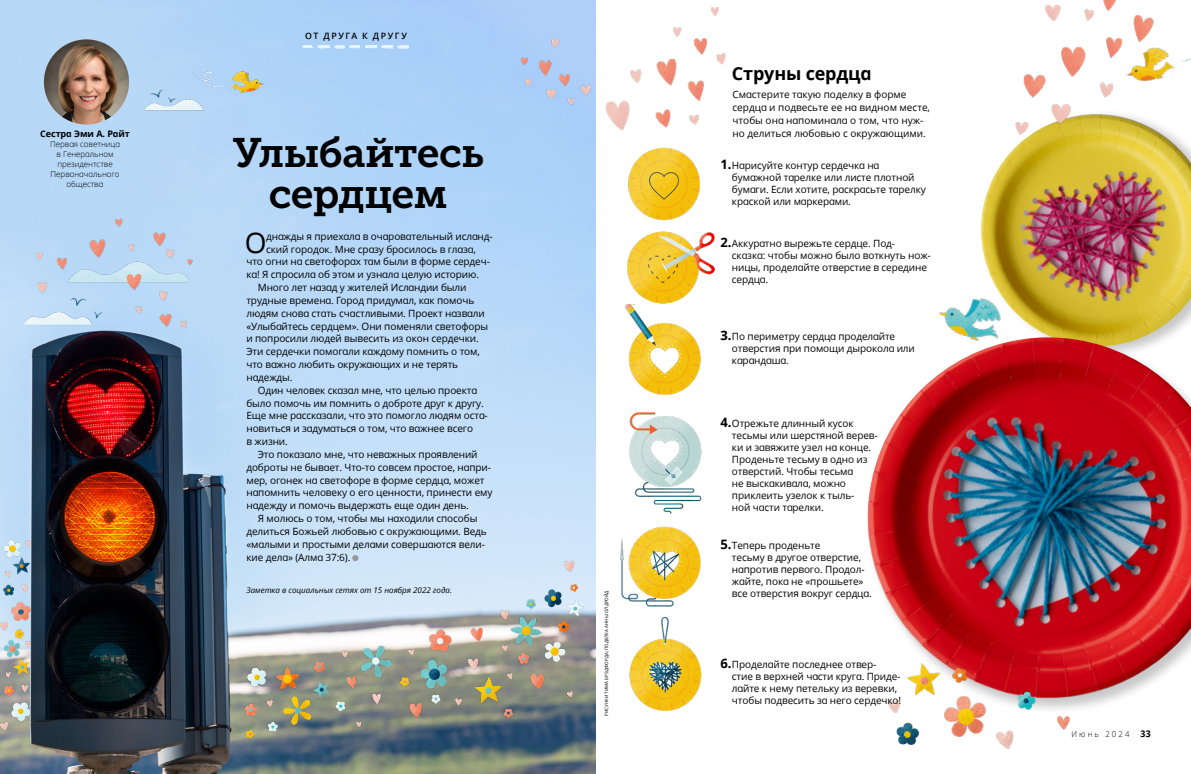
<style>
.page{position:relative;width:1191px;height:774px;background:#fff}
.page>*{position:absolute;margin:0;border:0;box-sizing:border-box;transform-origin:0 0}
.artcl1_h1_next_Museo{font:41px/41px "Museo Slablds Lat 700";letter-spacing:-.015em;color:#000;text-align:center}
.artcl1_p1_first{font:28px "Dots Solidlds Lat";color:#000}
.t1{font:700 18px "Dots Solidlds Lat";letter-spacing:-.01em;color:#000}
.artcl1_p1{font:10px/12.8px "Dots Solidlds Lat";letter-spacing:-.01em;color:#000}
.p2_decimal-1{font:10px/12px "Dots Solidlds Lat";letter-spacing:-.01em;color:#000}
.artcl1_p1_first-2{font:10px "Dots Solidlds Lat";letter-spacing:-.01em;color:#000}
.p1_author-name{font:700 9px "Dots Solidlds Lat";letter-spacing:-.005em;color:#000}
.p1_series-title__articl1_and_articl2{font:600 8.8px "Dots Solidlds Lat";letter-spacing:.175em;color:#000}
.t2{font:300 8.2px "Dots Solidlds Lat";letter-spacing:.28em;color:#000;scale:.95 1}
.p1_author-role{font:300 8px/10px "Dots Solidlds Lat";letter-spacing:-.005em;color:#000;text-align:center}
.artcl1_p1_event{font:italic 8px "Dots Solidlds Lat";color:#000}
.t3{font:4.5px "Dots Solidlds Lat";color:#000}
.s1{font-family:"Ding P Ilds Dpi";font-size:8.5px;color:#969798}
.s2{font-weight:700;font-size:13px}
.s3{font-weight:700;font-size:9.2px}
</style>
<div class="page">
<img style="left:0;top:0;width:595px;height:774px">
<img style="left:981px;top:115px;width:210px;height:220px">
<img style="left:867px;top:337px;width:324px;height:372px">
<img style="left:902px;top:239px;width:128px;height:147px">
<img style="left:867px;top:635px;width:208px;height:113px">
<img style="left:1px;top:40px;width:594px;height:719px">
<img style="left:543px;top:0;width:183px;height:168px">
<img style="left:1126px;top:52px;width:65px;height:30px">
<img style="left:981px;top:5px;width:142px;height:145px">
<img style="left:603px;top:142px;width:114px;height:79px">
<img style="left:626px;top:231px;width:89px;height:74px">
<img style="left:625px;top:305px;width:77px;height:209px">
<img style="left:620px;top:526px;width:81px;height:81px">
<img style="left:629px;top:616px;width:73px;height:95px">
<img style="left:1068px;top:0;width:99px;height:60px">
<p class="p1_author-name" style="left:40px;top:127px;width:91px">Сестра Эми А. Райт</p>
<p class="p1_author-role" style="left:50px;top:140px;width:71px">Первая советница в Генеральном президентстве<br>Первоначального общества</p>
<p class="p1_series-title__articl1_and_articl2" style="left:305px;top:29px;width:103px">ОТ ДРУГА К ДРУГУ</p>
<p class="artcl1_h1_next_Museo" style="left:233px;top:131px;width:252px">Улыбайтесь сердцем</p>
<p class="artcl1_p1_first" style="left:245px;top:222px;width:23px">О</p>
<p class="artcl1_p1_first-2" style="left:266px;top:229px;width:228px">днажды я приехала в очаровательный исланд-</p>
<p class="artcl1_p1_first-2" style="left:266px;top:242px;width:211px">ский городок. Мне сразу бросилось в глаза,</p>
<p class="artcl1_p1_first-2" style="left:246px;top:254px;width:245px">что огни на светофорах там были в форме сердеч-</p>
<p class="artcl1_p1_first-2" style="left:246px;top:267px;width:234px">ка! Я спросила об этом и узнала целую историю.</p>
<p class="artcl1_p1" style="left:246px;top:281px;width:243px;text-indent:11px">Много лет назад у жителей Исландии были трудные времена. Город придумал, как помочь людям снова стать счастливыми. Проект назвали «Улыбайтесь сердцем». Они поменяли светофоры и попросили людей вывесить из окон сердечки.<br>Эти сердечки помогали каждому помнить о том, что важно любить окружающих и не терять надежды.</p>
<p class="artcl1_p1" style="left:246px;top:384px;width:243px;text-indent:11px">Один человек сказал мне, что целью проекта было помочь им помнить о доброте друг к другу.<br>Еще мне рассказали, что это помогло людям оста&shy;новиться и задуматься о том, что важнее всего<br>в жизни.</p>
<p class="artcl1_p1" style="left:246px;top:448px;width:248px;text-indent:11px">Это показало мне, что неважных проявлений доброты не бывает. Что-то совсем простое, напри&shy;мер, огонек на светофоре в форме сердца, может напомнить человеку о его ценности, принести ему надежду и помочь выдержать еще один день.</p>
<p class="artcl1_p1" style="left:246px;top:512px;width:242px;text-indent:11px">Я молюсь о том, чтобы мы находили способы делиться Божьей любовью с окружающими. Ведь «малыми и простыми делами совершаются вели&shy;кие дела» (Aлма 37:6). <span class="s1">●</span></p>
<p class="artcl1_p1_event" style="left:246px;top:584px;width:207px">Заметка в социальных сетях от 15 ноября 2022 года.</p>
<p class="t3" style="left:603px;top:716px;width:127px;rotate:-90deg">РИСУНКИ ТИМА БРЭДФОРДА; ПОДЕЛКА АННЫ ОЛДРОЙД</p>
<p class="t1" style="left:732px;top:60px;width:141px">Струны сердца</p>
<p class="artcl1_p1" style="left:732px;top:88px;width:199px">Смастерите такую поделку в форме сердца и подвесьте ее на видном месте, чтобы она напоминала о том, что нуж&shy;но делиться любовью с окружающими.</p>
<p class="p2_decimal-1" style="left:732px;top:159px;width:195px;text-indent:-11px"><span class="s2">1.</span>Нарисуйте контур сердечка на бумажной тарелке или листе плотной бумаги. Если хотите, раскрасьте тарелку краской или маркерами.</p>
<p class="p2_decimal-1" style="left:732px;top:238px;width:200px;text-indent:-11px"><span class="s2">2.</span>Аккуратно вырежьте сердце. Под&shy;сказка: чтобы можно было воткнуть нож&shy;ницы, проделайте отверстие в середине сердца.</p>
<p class="p2_decimal-1" style="left:732px;top:331px;width:184px;text-indent:-11px"><span class="s2">3.</span>По периметру сердца проделайте отверстия при помощи дырокола или карандаша.</p>
<p class="p2_decimal-1" style="left:732px;top:417px;width:147px;text-indent:-11px"><span class="s2">4.</span>Отрежьте длинный кусок тесьмы или шерстяной верев&shy;ки и завяжите узел на конце.<br>Проденьте тесьму в одно из отверстий. Чтобы тесьма<br>не выскакивала, можно приклеить узелок к тыль-<br>ной части тарелки.</p>
<p class="p2_decimal-1" style="left:732px;top:539px;width:141px;text-indent:-11px"><span class="s2">5.</span>Теперь проденьте<br>тесьму в другое отверстие, напротив первого. Продол&shy;жайте, пока не «прошьете» все отверстия вокруг сердца.</p>
<p class="p2_decimal-1" style="left:732px;top:658px;width:171px;text-indent:-11px"><span class="s2">6.</span>Проделайте последнее отвер-<br>стие в верхней части круга. Приде&shy;лайте к нему петельку из веревки, чтобы подвесить за него сердечко!</p>
<p class="t2" style="left:1071px;top:728px;width:85px">Июнь 2024 <span class="s3">33</span></p>
</div>
